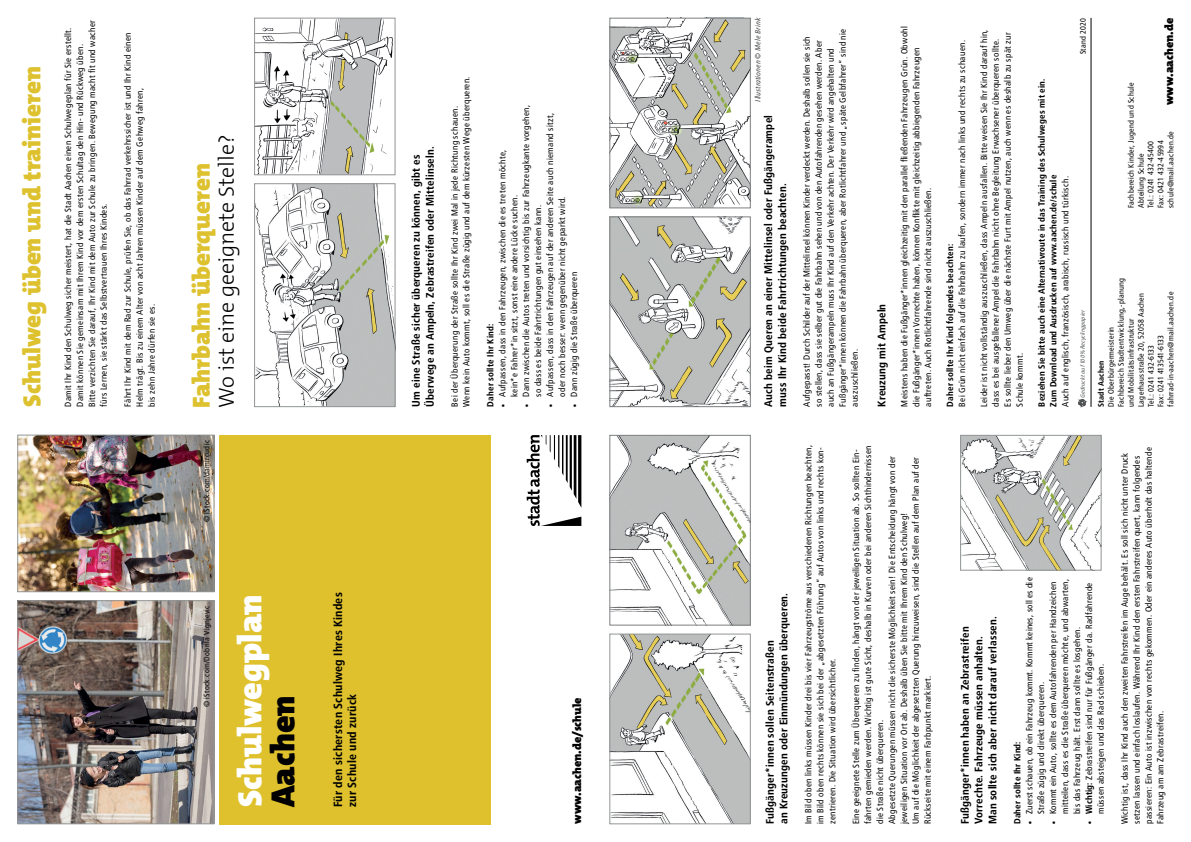
<style>
.page{position:relative;width:1191px;height:842px;background:#fff}
.page>*{position:absolute;margin:0;border:0;box-sizing:border-box;transform-origin:0 0}
.t1{font:900 33.8px "The Mix Os F";color:#fff}
.t2{font:900 33.8px "The Mix Os F";color:#000001}
.t3{font:900 24.9px "The Mix Os F";color:#ddc12e}
.t4{font:300 21.9px "The Mix Os F";color:#000001}
.t5{font:700 11.9px/13.9px "Transit";color:#000001}
.t6{font:900 11.9px "The Mix Os F";color:#000001}
.t7{font:700 10.9px/13.9px "Transit";color:#000001}
.t8{font:8.9px/11.9px "Transit";color:#000001}
.t9{font:700 8.9px/11.9px "Transit";color:#000001}
.t10{font:8px/9.9px "Transit";color:#000001}
.t11{font:700 8px "Transit";color:#000001}
.t12{font:italic 7.5px "Transit";color:#424446}
.t13{font:italic 6px "Transit";color:#4f5253}
.s1{font-style:normal}
.s2{font-weight:700}
</style>
<div class="page">
<img style="left:256px;top:20px;width:137px;height:153px">
<div style="left:254px;top:18px;width:141px;height:157px;border:1px solid #929595"></div>
<img style="left:256px;top:185px;width:137px;height:220px">
<div style="left:254px;top:183px;width:141px;height:224px;border:1px solid #929595"></div>
<div style="left:220px;top:435px;width:271px;height:389px;background:#dfc12d"></div>
<svg style="left:526px;top:435px;width:55px;height:91px"></svg>
<img style="left:19px;top:602px;width:193px;height:220px">
<div style="left:17px;top:600px;width:197px;height:224px;border:1px solid #929595"></div>
<img style="left:19px;top:437px;width:193px;height:153px">
<div style="left:17px;top:435px;width:197px;height:157px;border:1px solid #929595"></div>
<hr style="left:1090px;top:18px;width:1px;height:389px;background:#000001">
<svg style="left:1078px;top:399px;width:8px;height:8px"></svg>
<img style="left:611px;top:20px;width:137px;height:186px">
<div style="left:609px;top:18px;width:141px;height:190px;border:1px solid #7c7f80"></div>
<img style="left:611px;top:219px;width:137px;height:186px">
<div style="left:609px;top:217px;width:141px;height:190px;border:1px solid #7c7f80"></div>
<img style="left:611px;top:636px;width:137px;height:186px">
<div style="left:609px;top:634px;width:141px;height:190px;border:1px solid #929595"></div>
<img style="left:611px;top:437px;width:137px;height:186px">
<div style="left:609px;top:435px;width:141px;height:190px;border:1px solid #7c7f80"></div>
<img style="left:962px;top:437px;width:137px;height:131px">
<div style="left:960px;top:435px;width:141px;height:135px;border:1px solid #929595"></div>
<h2 class="t3" style="left:16px;top:407px;width:342px;rotate:-90deg">Schulweg üben und trainieren</h2>
<p class="t8" style="left:62px;top:407px;width:388px;rotate:-90deg">Damit Ihr Kind den Schulweg sicher meistert, hat die Stadt Aachen einen Schulwegeplan für Sie erstellt.<br>Damit können Sie gemeinsam mit Ihrem Kind vor dem ersten Schultag den Hin- und Rückweg üben.<br>Bitte verzichten Sie darauf, Ihr Kind mit dem Auto zur Schule zu bringen. Bewegung macht fit und wacher fürs Lernen, sie stärkt das Selbstvertrauen Ihres Kindes.</p>
<p class="t8" style="left:122px;top:407px;width:376px;rotate:-90deg">Fährt Ihr Kind mit dem Rad zur Schule, prüfen Sie, ob das Fahrrad verkehrssicher ist und Ihr Kind einen<br>Helm trägt. Bis zu einem Alter von acht Jahren müssen Kinder auf dem Gehweg fahren,<br>bis zehn Jahre dürfen sie es.</p>
<h3 class="t4" style="left:212px;top:408px;width:275px;rotate:-90deg">Wo ist eine geeignete Stelle?</h3>
<h2 class="t3" style="left:185px;top:408px;width:246px;rotate:-90deg">Fahrbahn überqueren</h2>
<p class="t10" style="left:202px;top:522px;width:84px;rotate:-90deg">© iStock.com/damircudic</p>
<p class="t10" style="left:202px;top:707px;width:103px;rotate:-90deg">© iStock.com/Dobrila Vignjevic</p>
<h1 class="t1" style="left:228px;top:807px;width:215px;rotate:-90deg">Schulwegplan</h1>
<h1 class="t2" style="left:261px;top:807px;width:113px;rotate:-90deg">Aachen</h1>
<h3 class="t5" style="left:331px;top:807px;width:216px;rotate:-90deg">Für den sichersten Schulweg Ihres Kindes zur Schule und zurück</h3>
<p class="t7" style="left:409px;top:407px;width:262px;rotate:-90deg">Um eine Straße sicher überqueren zu können, gibt es<br>Überwege an Ampeln, Zebrastreifen oder Mittelinseln.</p>
<p class="t8" style="left:449px;top:407px;width:332px;rotate:-90deg">Bei der Überquerung der Straße sollte Ihr Kind zwei Mal in jede Richtung schauen.<br>Wenn kein Auto kommt, soll es die Straße zügig und auf dem kürzesten Wege überqueren.</p>
<p class="t8" style="left:520px;top:397px;width:294px;text-indent:-10px;rotate:-90deg">● Dann zwischen die Autos treten und vorsichtig bis zur Fahrzeugkante vorgehen, so dass es beide Fahrtrichtungen gut einsehen kann.</p>
<p class="t8" style="left:544px;top:397px;width:286px;text-indent:-10px;rotate:-90deg">● Aufpassen, dass in den Fahrzeugen auf der anderen Seite auch niemand sitzt, oder noch besser: wenn gegenüber nicht geparkt wird.</p>
<p class="t8" style="left:496px;top:397px;width:249px;text-indent:-10px;rotate:-90deg">● Aufpassen, dass in den Fahrzeugen, zwischen die es treten möchte, kein*e Fahrer*in sitzt, sonst eine andere Lücke suchen.</p>
<p class="t8" style="left:568px;top:407px;width:136px;rotate:-90deg">● Dann zügig die Straße überqueren</p>
<p class="t9" style="left:484px;top:407px;width:84px;rotate:-90deg">Daher sollte Ihr Kind:</p>
<h3 class="t6" style="left:569px;top:824px;width:128px;rotate:-90deg">www.aachen.de/schule</h3>
<p class="t12" style="left:753px;top:102px;width:85px;rotate:-90deg">Illustrationen <span class="s1">©</span> Mele Brink</p>
<p class="t7" style="left:761px;top:407px;width:293px;rotate:-90deg">Auch beim Queren an einer Mittelinsel oder Fußgängerampel muss Ihr Kind beide Fahrtrichtungen beachten.</p>
<p class="t8" style="left:801px;top:407px;width:379px;rotate:-90deg">Aufgepasst! Durch Schilder auf der Mittelinsel können Kinder verdeckt werden. Deshalb sollen sie sich so stellen, dass sie selber gut die Fahrbahn sehen und von den Autofahrenden gesehen werden. Aber auch an Fußgängerampeln muss Ihr Kind auf den Verkehr achten. Der Verkehr wird angehalten und Fußgänger*innen können die Fahrbahn überqueren, aber Rotlichtfahrer und „späte Gelbfahrer“ sind nie auszuschließen.</p>
<p class="t7" style="left:875px;top:407px;width:105px;rotate:-90deg">Kreuzung mit Ampeln</p>
<p class="t8" style="left:898px;top:407px;width:382px;rotate:-90deg">Meistens haben die Fußgänger*innen gleichzeitig mit den parallel fließenden Fahrzeugen Grün. Obwohl die Fußgänger*innen Vorrechte haben, können Konflikte mit gleichzeitig abbiegenden Fahrzeugen auftreten. Auch Rotlichtfahrende sind nicht auszuschließen.</p>
<p class="t8" style="left:956px;top:407px;width:368px;rotate:-90deg">Bei Grün nicht einfach auf die Fahrbahn zu laufen, sondern immer nach links und rechts zu schauen.</p>
<p class="t8" style="left:978px;top:407px;width:379px;rotate:-90deg">Leider ist nicht vollständig auszuschließen, dass Ampeln ausfallen. Bitte weisen Sie Ihr Kind darauf hin, dass es bei ausgefallener Ampel die Fahrbahn nicht ohne Begleitung Erwachsener überqueren sollte.<br>Es sollte lieber den Umweg über die nächste Furt mit Ampel nutzen, auch wenn es deshalb zu spät zur Schule kommt.</p>
<p class="t9" style="left:944px;top:407px;width:164px;rotate:-90deg">Daher sollte Ihr Kind folgendes beachten:</p>
<p class="t10" style="left:1078px;top:54px;width:38px;rotate:-90deg">Stand 2020</p>
<p class="t9" style="left:1035px;top:407px;width:330px;rotate:-90deg">Beziehen Sie bitte auch eine Alternativroute in das Training des Schulweges mit ein.<br>Zum Download und Ausdrucken auf www.aachen.de/schule</p>
<p class="t8" style="left:1059px;top:407px;width:232px;rotate:-90deg">Auch auf englisch, französisch, arabisch, russisch und türkisch.</p>
<p class="t13" style="left:1079px;top:398px;width:89px;rotate:-90deg">Gedruckt auf 100% Recyclingpapier</p>
<h3 class="t6" style="left:1161px;top:105px;width:89px;rotate:-90deg">www.aachen.de</h3>
<p class="t10" style="left:1126px;top:208px;width:128px;rotate:-90deg">Fachbereich Kinder, Jugend und Schule<br>Abteilung Schule<br>Tel.: 0241 432-45400<br>Fax: 0421 432-45994 schule@mail.aachen.de</p>
<p class="t10" style="left:1106px;top:407px;width:131px;rotate:-90deg">Die Oberbürgermeisterin<br>Fachbereich Stadtentwicklung,-planung und Mobilitätsinfrastruktur<br>Lagerhausstraße 20, 52058 Aachen<br>Tel.: 0241 432-6133<br>Fax: 0241 413541-6133 fahrrad-in-aachen@mail.aachen.de</p>
<p class="t11" style="left:1096px;top:407px;width:48px;rotate:-90deg">Stadt Aachen</p>
<p class="t7" style="left:763px;top:824px;width:233px;rotate:-90deg">Fußgänger*innen sollen Seitenstraßen<br>an Kreuzungen oder Einmündungen überqueren.</p>
<p class="t8" style="left:802px;top:824px;width:381px;rotate:-90deg">Im Bild oben links müssen Kinder drei bis vier Fahrzeugströme aus verschiedenen Richtungen beachten, im Bild oben rechts können sie sich bei der „abgesetzten Führung“ auf Autos von links und rechts kon&shy;zentrieren. Die Situation wird übersichtlicher.</p>
<p class="t8" style="left:850px;top:824px;width:380px;rotate:-90deg">Eine geeignete Stelle zum Überqueren zu finden, hängt von der jeweiligen Situation ab. So sollten Ein&shy;fahrten gemieden werden. Wichtig ist gute Sicht, deshalb in Kurven oder bei anderen Sichthindernissen die Straße nicht überqueren.<br>Abgesetzte Querungen müssen nicht die sicherste Möglichkeit sein! Die Entscheidung hängt von der jeweiligen Situation vor Ort ab. Deshalb üben Sie bitte mit Ihrem Kind den Schulweg!<br>Um auf die Möglichkeit der abgesetzten Querung hinzuweisen, sind die Stellen auf dem Plan auf der Rückseite mit einem Farbpunkt markiert.</p>
<p class="t7" style="left:958px;top:824px;width:209px;rotate:-90deg">Fußgänger*innen haben an Zebrastreifen<br>Vorrechte. Fahrzeuge müssen anhalten.<br>Man sollte sich aber nicht darauf verlassen.</p>
<p class="t8" style="left:1023px;top:814px;width:239px;text-indent:-10px;rotate:-90deg">● Zuerst schauen, ob ein Fahrzeug kommt. Kommt keines, soll es die<br>Straße zügig und direkt überqueren.</p>
<p class="t8" style="left:1047px;top:814px;width:237px;text-indent:-10px;rotate:-90deg">● Kommt ein Auto, sollte es dem Autofahrenden per Handzeichen mitteilen, dass es die Straße überqueren möchte, und abwarten, bis das Fahrzeug hält. Erst dann sollte es losgehen.</p>
<p class="t8" style="left:1083px;top:814px;width:234px;text-indent:-10px;rotate:-90deg">● <span class="s2">Wichtig:</span> Zebrastreifen sind nur für Fußgänger da. Radfahrende müssen absteigen und das Rad schieben.</p>
<p class="t9" style="left:1011px;top:824px;width:84px;rotate:-90deg">Daher sollte Ihr Kind:</p>
<p class="t8" style="left:1118px;top:824px;width:379px;rotate:-90deg">Wichtig ist, dass Ihr Kind auch den zweiten Fahrstreifen im Auge behält. Es soll sich nicht unter Druck setzen lassen und einfach loslaufen. Während Ihr Kind den ersten Fahrstreifen quert, kann folgendes passieren: Ein Auto ist inzwischen von rechts gekommen. Oder ein anderes Auto überholt das haltende Fahrzeug am am Zebrastreifen.</p>
</div>
